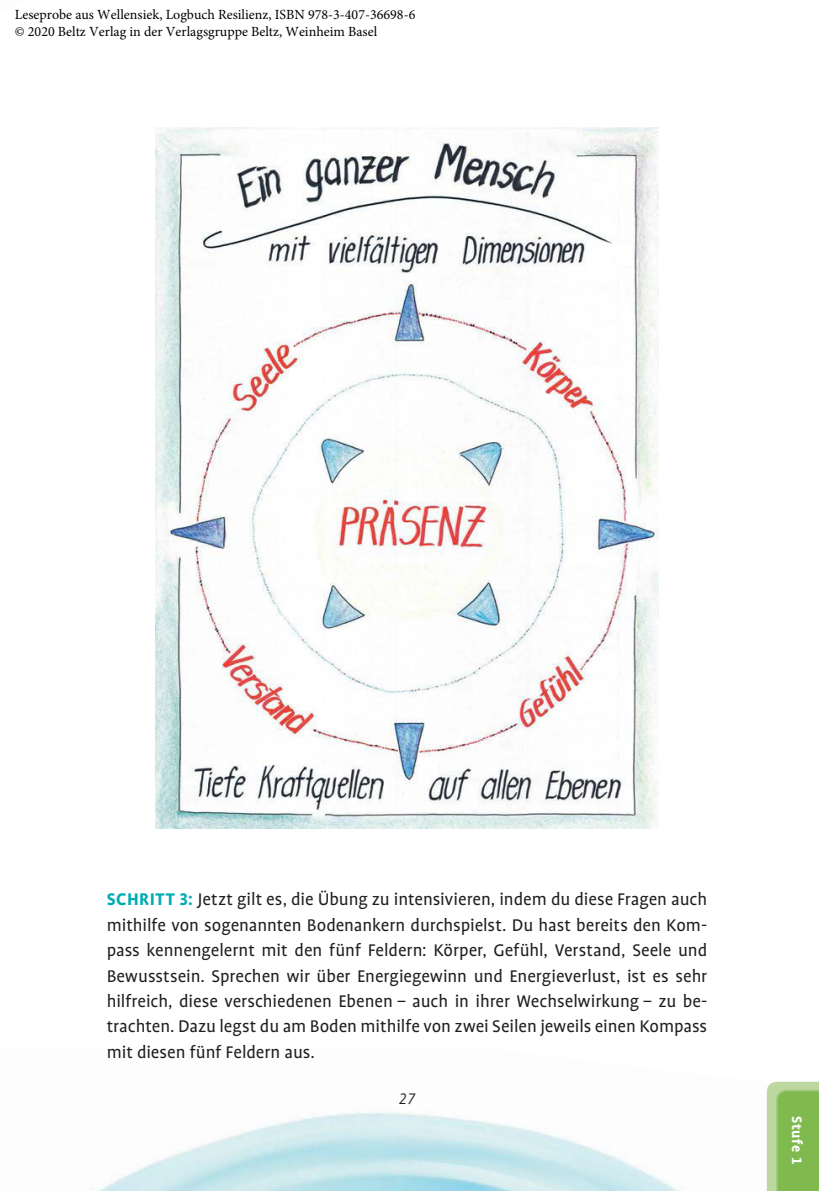
<style>
.page{position:relative;width:819px;height:1191px;background:#fff}
.page>*{position:absolute;margin:0;border:0;box-sizing:border-box;transform-origin:0 0}
.t1{font:19.25px/25.4px "Profile OT";letter-spacing:-.005em;color:#221e1f;text-align:justify}
.t2{font:italic 300 17.5px "Profile OT";color:#221e1f}
.t3{font:700 15.75px "Profile OT";letter-spacing:.045em;color:#fff}
.t4{font:14px/16.8px "Minion Pro";color:#000}
.s1{font-weight:700;color:#00acb2}
</style>
<div class="page">
<img style="left:156px;top:127px;width:502px;height:701px">
<svg style="left:766px;top:1081px;width:53px;height:110px;background:#92c368"></svg>
<p class="t4" style="left:15px;top:6px;width:402px">Leseprobe aus Wellensiek, Logbuch Resilienz, ISBN 978-3-407-36698-6 © 2020 Beltz Verlag in der Verlagsgruppe Beltz, Weinheim Basel</p>
<p class="t1" style="left:107px;top:888px;width:602px"><span class="s1">SCHRITT 3:</span> Jetzt gilt es, die Übung zu intensivieren, indem du diese Fragen auch mithilfe von sogenannten Bodenankern durchspielst. Du hast bereits den Kom&shy;pass kennengelernt mit den fünf Feldern: Körper, Gefühl, Verstand, Seele und Bewusstsein. Sprechen wir über Energiegewinn und Energieverlust, ist es sehr hilfreich, diese verschiedenen Ebenen – auch in ihrer Wechselwirkung – zu be&shy;trachten. Dazu legst du am Boden mithilfe von zwei Seilen jeweils einen Kompass mit diesen fünf Feldern aus.</p>
<p class="t2" style="left:398px;top:1089px;width:18px">27</p>
<p class="t3" style="left:805px;top:1115px;width:50px;rotate:90deg">Stufe 1</p>
</div>
